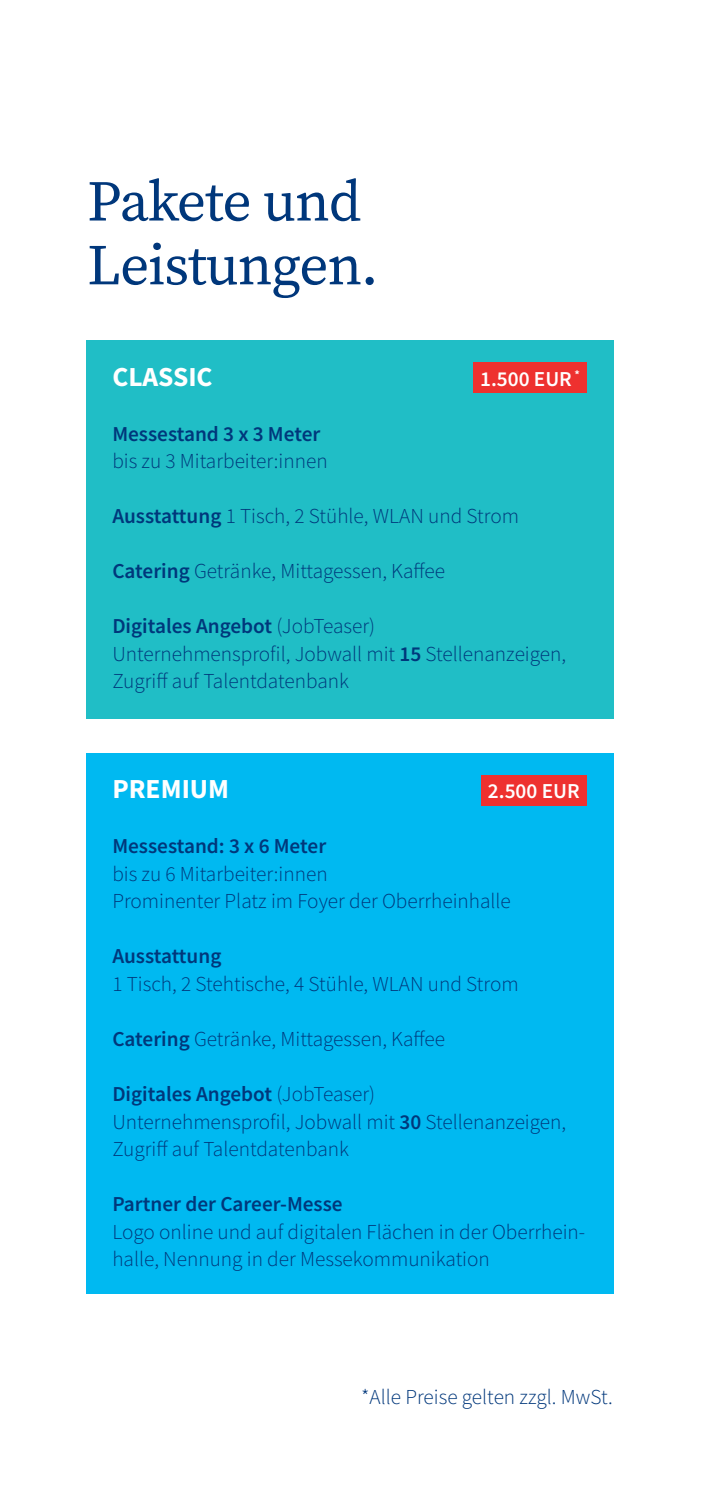
<style>
.page{position:relative;width:709px;height:1489px;background:#fff}
.page>*{position:absolute;margin:0;border:0;box-sizing:border-box;transform-origin:0 0}
.t1{font:57.25px/63.8px "Source Serif Pro";letter-spacing:-.02em;color:#00377b}
.t2{font:700 27.5px "Source Sans Pro";color:#fff}
.t3{font:300 21.25px/27.5px "Source Sans Pro";color:#00377b}
.t4{font:600 21.25px "Source Sans Pro";color:#00377b}
.t5{font:600 21.25px "Source Sans Pro";color:#fff}
.s1{font-weight:600}
</style>
<div class="page">
<div style="left:86px;top:753px;width:527px;height:540px;background:#00b9f1"></div>
<div style="left:481px;top:775px;width:105px;height:30px;background:#ee312f"></div>
<div style="left:86px;top:340px;width:527px;height:378px;background:#20bec6"></div>
<div style="left:473px;top:362px;width:114px;height:31px;background:#ee312f"></div>
<h1 class="t1" style="left:87px;top:169px;width:292px">Pakete und<br>Leistungen.</h1>
<p class="t2" style="left:112px;top:358px;width:102px">CLASSIC</p>
<p class="t5" style="left:480px;top:364px;width:101px">1.500 EUR <sup>*</sup></p>
<p class="t4" style="left:112px;top:419px;width:209px">Messestand 3 x 3 Meter</p>
<p class="t3" style="left:112px;top:447px;width:217px">bis zu 3 Mitarbeiter:innen</p>
<p class="t3" style="left:112px;top:502px;width:408px"><span class="s1">Ausstattung</span> 1 Tisch, 2 Stühle, WLAN und Strom</p>
<p class="t3" style="left:112px;top:557px;width:334px"><span class="s1">Catering</span> Getränke, Mittagessen, Kaffee</p>
<p class="t3" style="left:112px;top:612px;width:455px"><span class="s1">Digitales Angebot</span> (JobTeaser)<br>Unternehmensprofil, Jobwall mit <span class="s1">15</span> Stellenanzeigen,<br>Zugriff auf Talentdatenbank</p>
<p class="t2" style="left:112px;top:770px;width:118px">PREMIUM</p>
<p class="t5" style="left:488px;top:777px;width:93px">2.500 EUR</p>
<p class="t4" style="left:112px;top:832px;width:215px">Messestand: 3 x 6 Meter</p>
<p class="t3" style="left:112px;top:860px;width:400px">bis zu 6 Mitarbeiter:innen<br>Prominenter Platz im Foyer der Oberrheinhalle</p>
<p class="t4" style="left:112px;top:942px;width:111px">Ausstattung</p>
<p class="t3" style="left:112px;top:970px;width:408px">1 Tisch, 2 Stehtische, 4 Stühle, WLAN und Strom</p>
<p class="t3" style="left:112px;top:1025px;width:334px"><span class="s1">Catering</span> Getränke, Mittagessen, Kaffee</p>
<p class="t3" style="left:112px;top:1080px;width:455px"><span class="s1">Digitales Angebot</span> (JobTeaser)<br>Unternehmensprofil, Jobwall mit <span class="s1">30</span> Stellenanzeigen,<br>Zugriff auf Talentdatenbank</p>
<p class="t4" style="left:112px;top:1189px;width:232px">Partner der Career-Messe</p>
<p class="t3" style="left:112px;top:1217px;width:474px">Logo online und auf digitalen Flächen in der Oberrhein&shy;halle, Nennung in der Messekommunikation</p>
<p class="t3" style="left:361px;top:1382px;width:253px">*Alle Preise gelten zzgl. MwSt.</p>
</div>
